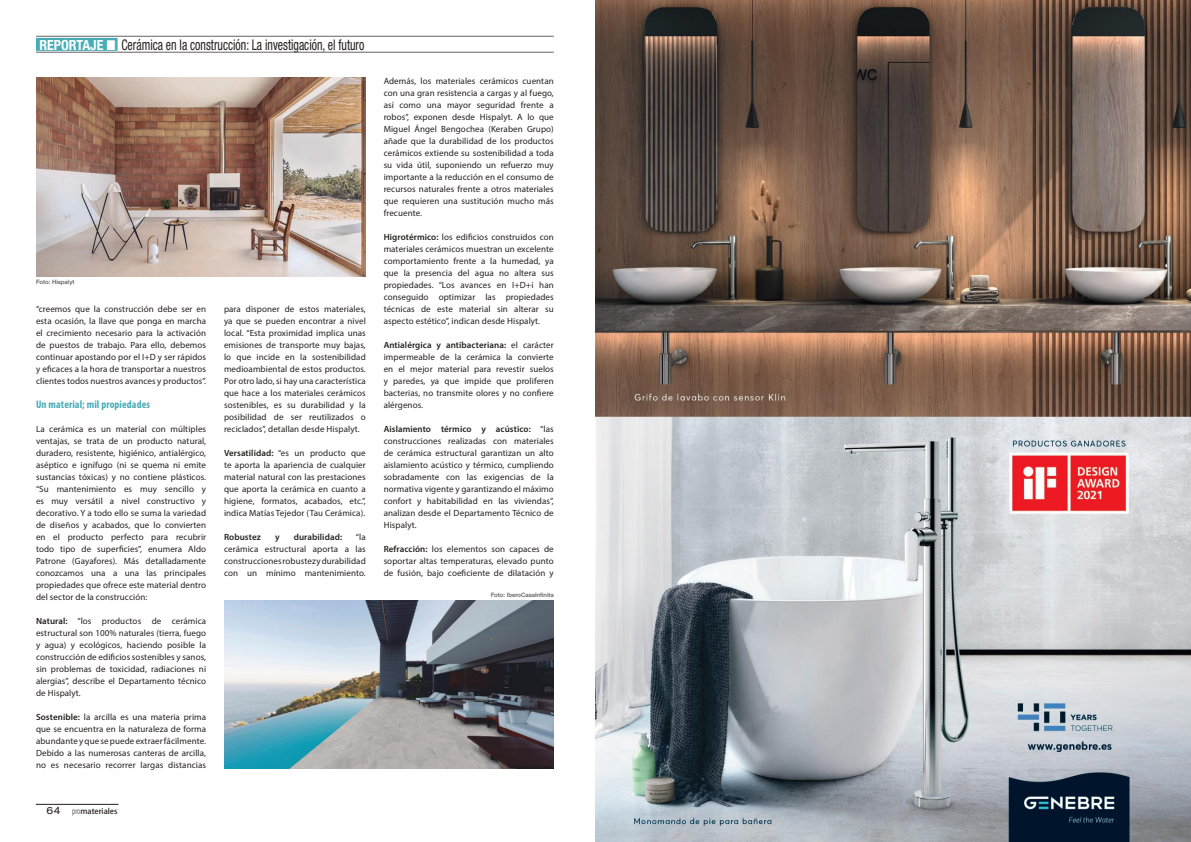
<style>
.page{position:relative;width:1191px;height:842px;background:#fff}
.page>*{position:absolute;margin:0;border:0;box-sizing:border-box;transform-origin:0 0}
.t1{font:condensed 14.7px "Helvetica Neue";color:#241f1f;scale:.81 1}
.t2{font:700 condensed 11px "Myriad Pro";letter-spacing:.01em;color:#48acb6}
.t3{font:9px/12px "Myriad Pro";letter-spacing:.01em;color:#241f1f;text-align:justify}
.t4{font:600 9px "Myriad Pro";letter-spacing:.01em;color:#241f1f}
.t5{font:500 7.8px "Koz Go Std";color:#241f1f}
.t6{font:500 6px "Helvetica Neue";color:#5a5758}
.s1{font-weight:700;font-size:14px;color:#fff}
.s2{font-family:"Arial Narrow";font-stretch:normal;font-size:21px;color:#fff}
.s3{font-weight:600}
.s4{font-family:"Helvetica Neue";font-weight:400;font-stretch:expanded;font-size:10px}
.s5{font-family:"Myriad Pro";font-weight:300;font-stretch:condensed;font-size:9.1px}
</style>
<div class="page">
<hr style="left:36px;top:804px;width:82px;height:1px;background:#241f1f">
<img style="left:36px;top:78px;width:330px;height:198px">
<img style="left:224px;top:600px;width:330px;height:168px">
<div style="left:36px;top:38px;width:82px;height:13px;background:#48acb6"></div>
<hr style="left:36px;top:52px;width:518px;height:1px;background:#656365">
<hr style="left:36px;top:36px;width:518px;height:1px;background:#656365">
<img style="left:595px;top:0;width:596px;height:842px">
<h1 class="t1" style="left:39px;top:36px;width:403px"><span class="s1">REPORTAJE</span> <span class="s2">■</span> Cerámica en la construcción: La investigación, el futuro</h1>
<p class="t6" style="left:36px;top:278px;width:40px">Foto: Hispalyt</p>
<p class="t3" style="left:36px;top:303px;width:172px">“creemos que la construcción debe ser en esta ocasión, la llave que ponga en marcha el crecimiento necesario para la activación de puestos de trabajo. Para ello, debemos continuar apostando por el I+D y ser rápidos y eficaces a la hora de transportar a nuestros clientes todos nuestros avances y productos”.</p>
<p class="t2" style="left:36px;top:397px;width:115px">Un material; mil propiedades</p>
<p class="t3" style="left:36px;top:423px;width:172px">La cerámica es un material con múltiples ventajas, se trata de un producto natural, duradero, resistente, higiénico, antialérgico, aséptico e ignífugo (ni se quema ni emite sustancias tóxicas) y no contiene plásticos. “Su mantenimiento es muy sencillo y es muy versátil a nivel constructivo y decorativo. Y a todo ello se suma la variedad de diseños y acabados, que lo convierten en el producto perfecto para recubrir todo tipo de superficies”, enumera Aldo Patrone (Gayafores). Más detalladamente conozcamos una a una las principales propiedades que ofrece este material dentro del sector de la construcción:</p>
<p class="t3" style="left:36px;top:615px;width:172px"><span class="s3">Natural:</span> “los productos de cerámica estructural son 100% naturales (tierra, fuego y agua) y ecológicos, haciendo posible la construcción de edificios sostenibles y sanos, sin problemas de toxicidad, radiaciones ni alergias”, describe el Departamento técnico de Hispalyt.</p>
<p class="t3" style="left:36px;top:711px;width:172px"><span class="s3">Sostenible:</span> la arcilla es una materia prima que se encuentra en la naturaleza de forma abundante y que se puede extraer fácilmente.<br>Debido a las numerosas canteras de arcilla, no es necesario recorrer largas distancias</p>
<p class="t5" style="left:47px;top:806px;width:72px"><span class="s4">64</span> <span class="s5">pro</span>materiales</p>
<p class="t3" style="left:224px;top:303px;width:143px">para disponer de estos materiales, ya que se pueden encontrar a nivel local. “Esta proximidad implica unas emisiones de transporte muy bajas, lo que incide en la sostenibilidad medioambiental de estos productos.<br>Por otro lado, si hay una característica que hace a los materiales cerámicos sostenibles, es su durabilidad y la posibilidad de ser reutilizados o reciclados”, detallan desde Hispalyt.</p>
<p class="t3" style="left:224px;top:447px;width:143px"><span class="s3">Versatilidad:</span> “es un producto que te aporta la apariencia de cualquier material natural con las prestaciones que aporta la cerámica en cuanto a higiene, formatos, acabados, etc.”, indica Matías Tejedor (Tau Cerámica).</p>
<p class="t4" style="left:224px;top:531px;width:38px">Robustez</p>
<p class="t4" style="left:275px;top:531px;width:6px">y</p>
<p class="t4" style="left:294px;top:531px;width:50px">durabilidad:</p>
<p class="t3" style="left:224px;top:531px;width:143px;text-indent:132px">“la cerámica estructural aporta a las construcciones robustez y durabilidad con un mínimo mantenimiento.</p>
<p class="t3" style="left:384px;top:75px;width:172px">Además, los materiales cerámicos cuentan con una gran resistencia a cargas y al fuego, así como una mayor seguridad frente a robos”, exponen desde Hispalyt. A lo que Miguel Ángel Bengochea (Keraben Grupo) añade que la durabilidad de los productos cerámicos extiende su sostenibilidad a toda su vida útil, suponiendo un refuerzo muy importante a la reducción en el consumo de recursos naturales frente a otros materiales que requieren una sustitución mucho más frecuente.</p>
<p class="t3" style="left:384px;top:231px;width:172px"><span class="s3">Higrotérmico:</span> los edificios construidos con materiales cerámicos muestran un excelente comportamiento frente a la humedad, ya que la presencia del agua no altera sus propiedades. “Los avances en I+D+i han conseguido optimizar las propiedades técnicas de este material sin alterar su aspecto estético”, indican desde Hispalyt.</p>
<p class="t3" style="left:384px;top:339px;width:172px"><span class="s3">Antialérgica y antibacteriana:</span> el carácter impermeable de la cerámica la convierte en el mejor material para revestir suelos y paredes, ya que impide que proliferen bacterias, no transmite olores y no confiere alérgenos.</p>
<p class="t3" style="left:384px;top:423px;width:172px"><span class="s3">Aislamiento térmico y acústico:</span> “las construcciones realizadas con materiales de cerámica estructural garantizan un alto aislamiento acústico y térmico, cumpliendo sobradamente con las exigencias de la normativa vigente y garantizando el máximo confort y habitabilidad en las viviendas”, analizan desde el Departamento Técnico de Hispalyt.</p>
<p class="t3" style="left:384px;top:543px;width:172px"><span class="s3">Refracción:</span> los elementos son capaces de soportar altas temperaturas, elevado punto de fusión, bajo coeficiente de dilatación y</p>
<p class="t6" style="left:491px;top:591px;width:65px">Foto: IberoCasaInfinita</p>
</div>
